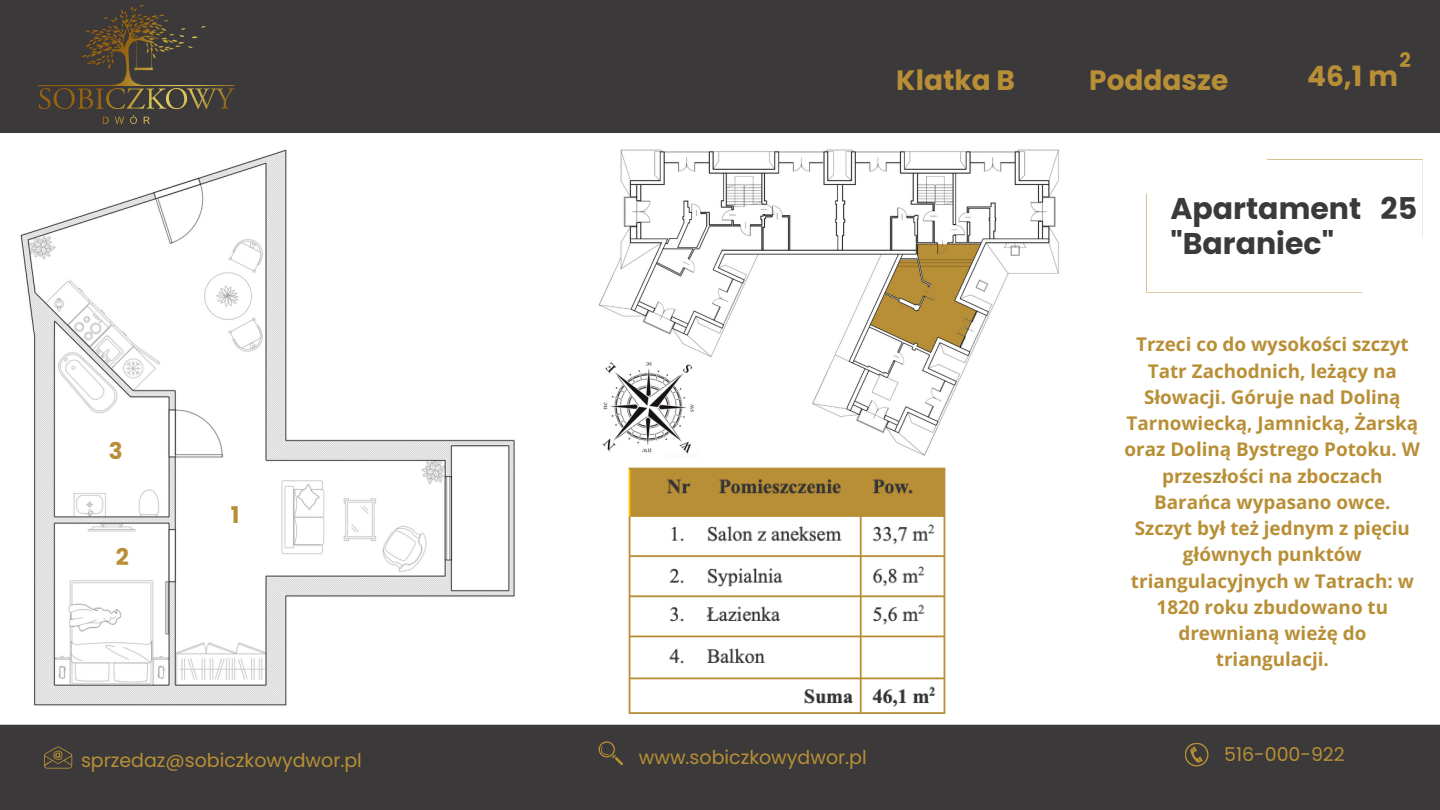
<style>
.page{position:relative;width:1440px;height:810px;background:#fff}
.page>*{position:absolute;margin:0;border:0;box-sizing:border-box;transform-origin:0 0}
.t1{font:700 30px/34.5px "Poppins";color:#3b3939}
.t2{font:700 28px "Poppins";color:#b88f36}
.t3{font:700 23px "Poppins";color:#b88f36}
.t4{font:700 20px "Poppins";color:#b88f36}
.t5{font:19px "Poppins";color:#b88f36}
.t6{font:700 18.9px/26.2px "Open Sans";color:#b88f36;text-align:center}
</style>
<div class="page">
<div style="left:0;top:725px;width:1440px;height:85px;background:#3b3939"></div>
<svg style="left:44px;top:746px;width:28px;height:23px"></svg>
<svg style="left:599px;top:741px;width:24px;height:24px"></svg>
<svg style="left:1185px;top:743px;width:24px;height:23px"></svg>
<div style="left:0;top:0;width:1440px;height:133px;background:#3b3939"></div>
<svg style="left:1146px;top:159px;width:277px;height:133px"></svg>
<img style="left:39px;top:6px;width:196px;height:117px">
<img style="left:598px;top:149px;width:461px;height:307px">
<img style="left:20px;top:149px;width:495px;height:557px">
<img style="left:628px;top:467px;width:318px;height:247px">
<p class="t4" style="left:1399px;top:46px;width:13px">2</p>
<p class="t2" style="left:896px;top:61px;width:120px">Klatka B</p>
<p class="t2" style="left:1089px;top:61px;width:141px">Poddasze</p>
<p class="t2" style="left:1307px;top:57px;width:92px">46,1 m</p>
<p class="t3" style="left:109px;top:434px;width:15px">3</p>
<p class="t3" style="left:116px;top:541px;width:15px">2</p>
<p class="t3" style="left:231px;top:499px;width:10px">1</p>
<p class="t5" style="left:81px;top:747px;width:282px">sprzedaz@sobiczkowydwor.pl</p>
<p class="t5" style="left:639px;top:744px;width:229px">www.sobiczkowydwor.pl</p>
<p class="t1" style="left:1170px;top:191px;width:248px">Apartament 25 "Baraniec"</p>
<p class="t6" style="left:1125px;top:331px;width:297px">Trzeci co do wysokości szczyt<br>Tatr Zachodnich, leżący na<br>Słowacji. Góruje nad Doliną<br>Tarnowiecką, Jamnicką, Żarską oraz Doliną Bystrego Potoku. W przeszłości na zboczach<br>Barańca wypasano owce.<br>Szczyt był też jednym z pięciu głównych punktów triangulacyjnych w Tatrach: w<br>1820 roku zbudowano tu drewnianą wieżę do triangulacji.</p>
<p class="t5" style="left:1224px;top:741px;width:122px">516-000-922</p>
</div>
